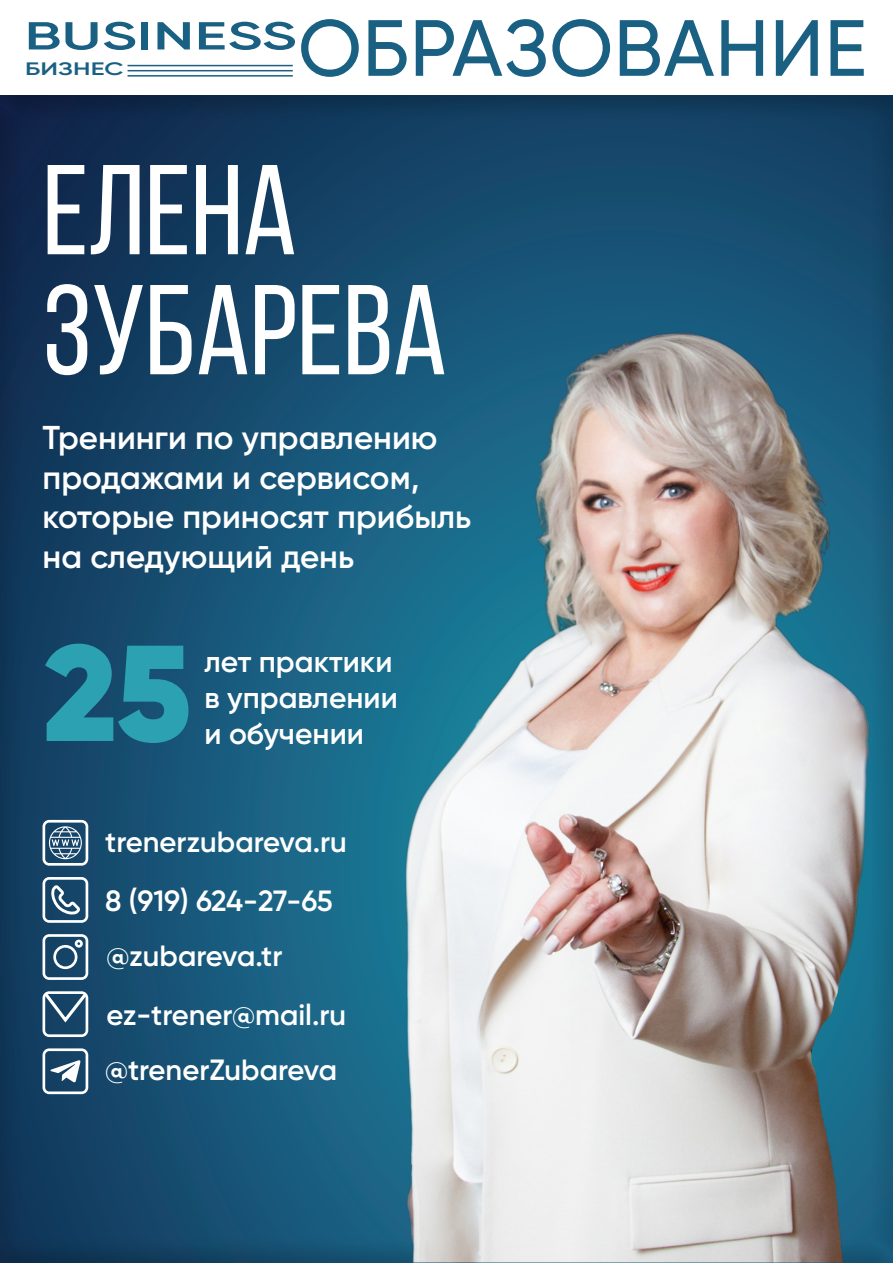
<style>
.page{position:relative;width:893px;height:1263px;background:#fff}
.page>*{position:absolute;margin:0;border:0;box-sizing:border-box;transform-origin:0 0}
.t1{font:900 136.2px "Gilroy";color:#2ca1b1}
.t2{font:127.5px "Bebas Neue";color:#fff}
.t3{font:500 79.5px "Gilroy";letter-spacing:.01em;color:#196083}
.t4{font:600 39px "Gilroy";letter-spacing:.01em;color:#196083;scale:1.55 1}
.t5{font:600 33px/39.6px "Gilroy";color:#fff}
.t6{font:600 30px/36px "Gilroy";color:#fff}
.t7{font:600 29.25px "Gilroy";color:#fff}
.t8{font:600 18px "Gilroy";letter-spacing:.005em;color:#196083;scale:1.45 1}
</style>
<div class="page">
<div style="left:0;top:95px;width:893px;height:1168px;background:#231f20;opacity:.5"></div>
<hr style="left:128px;top:75px;width:165px;height:2px;background:#196083">
<hr style="left:128px;top:70px;width:165px;height:1px;background:#196083">
<hr style="left:128px;top:65px;width:165px;height:1px;background:#196083">
<svg style="left:43px;top:877px;width:45px;height:46px"></svg>
<svg style="left:43px;top:820px;width:45px;height:46px"></svg>
<svg style="left:42px;top:990px;width:48px;height:47px"></svg>
<svg style="left:43px;top:934px;width:45px;height:46px"></svg>
<img style="left:370px;top:198px;width:523px;height:1065px">
<svg style="left:43px;top:1048px;width:45px;height:46px"></svg>
<p class="t3" style="left:298px;top:-1px;width:570px">ОБРАЗОВАНИЕ</p>
<p class="t4" style="left:25px;top:12px;width:177px">BUSINESS</p>
<p class="t8" style="left:25px;top:58px;width:69px">БИЗНЕС</p>
<p class="t2" style="left:43px;top:141px;width:256px">Елена</p>
<p class="t2" style="left:43px;top:261px;width:406px">Зубарева</p>
<p class="t5" style="left:43px;top:418px;width:430px">Тренинги по управлению продажами и сервисом, которые приносят прибыль на следующий день</p>
<p class="t1" style="left:44px;top:607px;width:149px">25</p>
<p class="t6" style="left:204px;top:643px;width:195px">лет практики в управлении и обучении</p>
<p class="t7" style="left:105px;top:823px;width:243px">trenerzubareva.ru</p>
<p class="t7" style="left:105px;top:882px;width:229px">8 (919) 624-27-65</p>
<p class="t7" style="left:106px;top:938px;width:177px">@zubareva.tr</p>
<p class="t7" style="left:106px;top:997px;width:241px">ez-trener@mail.ru</p>
<p class="t7" style="left:105px;top:1052px;width:233px">@trenerZubareva</p>
</div>
